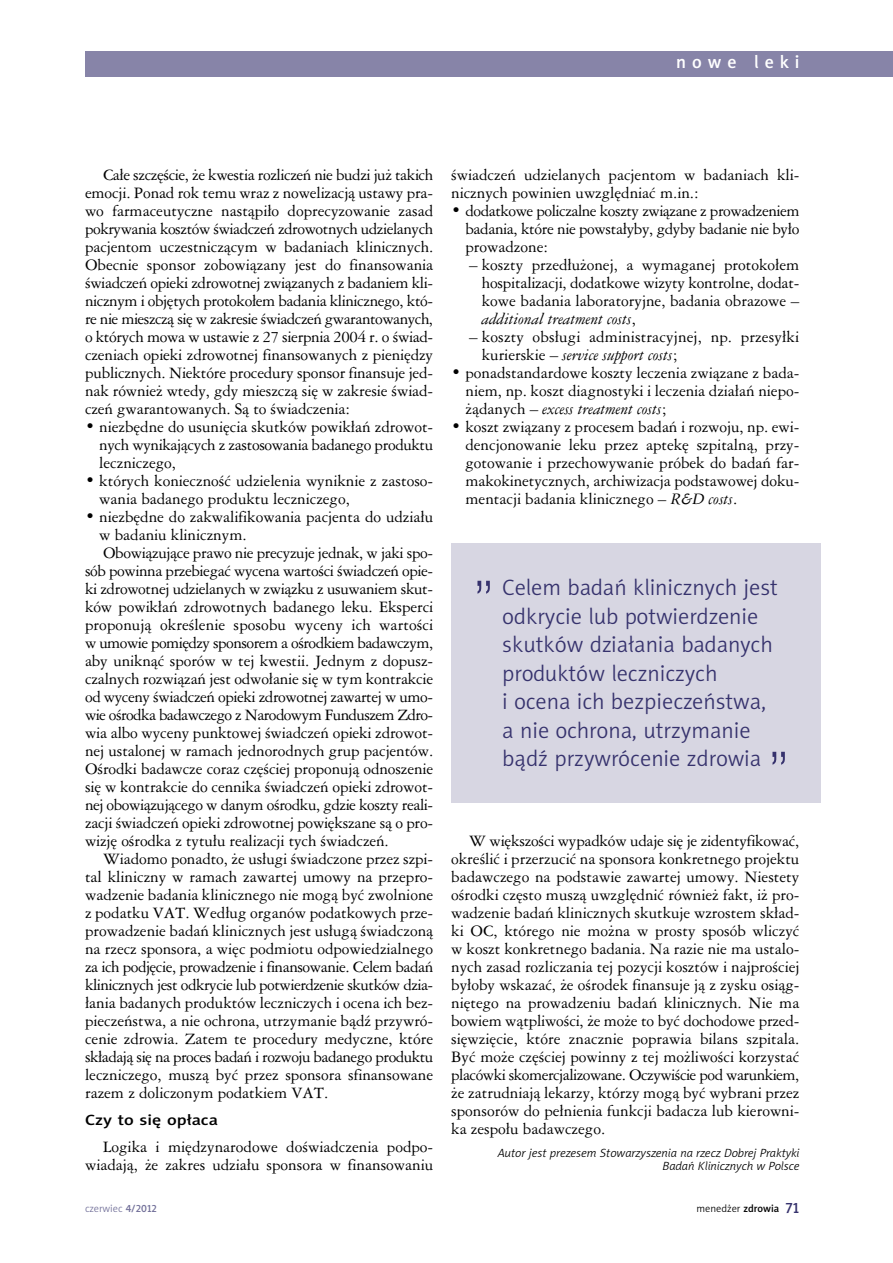
<style>
.page{position:relative;width:893px;height:1263px;background:#fff}
.page>*{position:absolute;margin:0;border:0;box-sizing:border-box;transform-origin:0 0}
.t1{font:52.5px "Swis 721 Lt PL";color:#36326d}
.t2{font:22.5px/28.5px "Naomi Sans EFNPS Light";color:#36326d}
.t3{font:18px "Naomi Sans EFNPS Medium";letter-spacing:.335em;color:#fff}
.t4{font:15px/18px "Ameri Garmnd PL";letter-spacing:-.005em;color:#000;text-align:justify}
.t5{font:15px "Ameri Garmnd PL";letter-spacing:-.025em;color:#000}
.t6{font:15px "Ameri Garmnd PL";letter-spacing:-.03em;color:#000}
.t7{font:15px "Ameri Garmnd PL";letter-spacing:-.035em;color:#000}
.t8{font:15px "Ameri Garmnd PL";letter-spacing:-.04em;color:#000}
.t9{font:15px "Naomi Sans EFNPS Medium";color:#000;scale:1.2 1}
.t10{font:italic 12px/13.5px "Naomi Sans EFNPS Light";color:#000;text-align:right}
.t11{font:10.5px "Naomi Sans EFNPS Light";color:#000}
.t12{font:10.5px "Naomi Sans EFNPS Light";color:#727099}
.s1{font-style:italic}
.s2{font-family:"Naomi Sans EFNPS Medium"}
.s3{font-family:"Naomi Sans EFNPS Medium";font-size:15px;color:#36326d}
</style>
<div class="page">
<div style="left:85px;top:51px;width:808px;height:26px;background:#8784a8"></div>
<div style="left:451px;top:543px;width:370px;height:260px;background:#d7d6e2"></div>
<p class="t3" style="left:676px;top:55px;width:125px">nowe leki</p>
<p class="t4" style="left:85px;top:166px;width:350px;text-indent:18px">Całe szczęście, że kwestia rozliczeń nie budzi już takich emocji. Ponad rok temu wraz z nowelizacją ustawy pra&shy;wo farmaceutyczne nastąpiło doprecyzowanie zasad pokrywania kosztów świadczeń zdrowotnych udzielanych pacjentom uczestniczącym w badaniach klinicznych.<br>Obecnie sponsor zobowiązany jest do finansowania świadczeń opieki zdrowotnej związanych z badaniem kli&shy;nicznym i objętych protokołem badania klinicznego, któ&shy;re nie mieszczą się w zakresie świadczeń gwarantowanych, o których mowa w ustawie z 27 sierpnia 2004 r. o świad&shy;czeniach opieki zdrowotnej finansowanych z pieniędzy publicznych. Niektóre procedury sponsor finansuje jed&shy;nak również wtedy, gdy mieszczą się w zakresie świad&shy;czeń gwarantowanych. Są to świadczenia:</p>
<p class="t4" style="left:99px;top:418px;width:335px;text-indent:-14px">• niezbędne do usunięcia skutków powikłań zdrowot&shy;nych wynikających z zastosowania badanego produktu leczniczego,</p>
<p class="t4" style="left:99px;top:472px;width:335px;text-indent:-14px">• których konieczność udzielenia wyniknie z zastoso&shy;wania badanego produktu leczniczego,</p>
<p class="t4" style="left:85px;top:508px;width:350px">• niezbędne do zakwalifikowania pacjenta do udziału</p>
<p class="t4" style="left:99px;top:526px;width:149px">w badaniu klinicznym.</p>
<p class="t5" style="left:103px;top:544px;width:332px">Obowiązujące prawo nie precyzuje jednak, w jaki spo-</p>
<p class="t5" style="left:85px;top:562px;width:350px">sób powinna przebiegać wycena wartości świadczeń opie-</p>
<p class="t5" style="left:85px;top:580px;width:350px">ki zdrowotnej udzielanych w związku z usuwaniem skut-</p>
<p class="t4" style="left:85px;top:598px;width:350px">ków powikłań zdrowotnych badanego leku. Eksperci</p>
<p class="t4" style="left:85px;top:616px;width:350px">proponują określenie sposobu wyceny ich wartości</p>
<p class="t7" style="left:85px;top:634px;width:350px">w umowie pomiędzy sponsorem a ośrodkiem badawczym,</p>
<p class="t4" style="left:85px;top:652px;width:350px">aby uniknąć sporów w tej kwestii. Jednym z dopusz-</p>
<p class="t4" style="left:85px;top:670px;width:350px">czalnych rozwiązań jest odwołanie się w tym kontrakcie</p>
<p class="t5" style="left:85px;top:688px;width:350px">od wyceny świadczeń opieki zdrowotnej zawartej w umo-</p>
<p class="t8" style="left:85px;top:706px;width:350px">wie ośrodka badawczego z Narodowym Funduszem Zdro-</p>
<p class="t4" style="left:85px;top:724px;width:350px">wia albo wyceny punktowej świadczeń opieki zdrowot-</p>
<p class="t4" style="left:85px;top:742px;width:350px">nej ustalonej w ramach jednorodnych grup pacjentów.</p>
<p class="t4" style="left:85px;top:760px;width:350px">Ośrodki badawcze coraz częściej proponują odnoszenie</p>
<p class="t4" style="left:85px;top:778px;width:350px">się w kontrakcie do cennika świadczeń opieki zdrowot-</p>
<p class="t5" style="left:85px;top:796px;width:350px">nej obowiązującego w danym ośrodku, gdzie koszty reali-</p>
<p class="t4" style="left:85px;top:814px;width:350px">zacji świadczeń opieki zdrowotnej powiększane są o pro-</p>
<p class="t4" style="left:85px;top:832px;width:305px">wizję ośrodka z tytułu realizacji tych świadczeń.</p>
<p class="t4" style="left:103px;top:850px;width:332px">Wiadomo ponadto, że usługi świadczone przez szpi-</p>
<p class="t4" style="left:85px;top:868px;width:350px">tal kliniczny w ramach zawartej umowy na przepro-</p>
<p class="t4" style="left:85px;top:886px;width:350px">wadzenie badania klinicznego nie mogą być zwolnione</p>
<p class="t4" style="left:85px;top:904px;width:350px">z podatku VAT. Według organów podatkowych prze-</p>
<p class="t4" style="left:85px;top:922px;width:350px">prowadzenie badań klinicznych jest usługą świadczoną</p>
<p class="t4" style="left:85px;top:940px;width:350px">na rzecz sponsora, a więc podmiotu odpowiedzialnego</p>
<p class="t6" style="left:85px;top:958px;width:350px">za ich podjęcie, prowadzenie i finansowanie. Celem badań</p>
<p class="t6" style="left:85px;top:976px;width:350px">klinicznych jest odkrycie lub potwierdzenie skutków dzia-</p>
<p class="t4" style="left:85px;top:994px;width:350px">łania badanych produktów leczniczych i ocena ich bez-</p>
<p class="t4" style="left:85px;top:1012px;width:350px">pieczeństwa, a nie ochrona, utrzymanie bądź przywró-</p>
<p class="t4" style="left:85px;top:1030px;width:350px">cenie zdrowia. Zatem te procedury medyczne, które</p>
<p class="t7" style="left:85px;top:1048px;width:350px">składają się na proces badań i rozwoju badanego produktu</p>
<p class="t4" style="left:85px;top:1066px;width:350px">leczniczego, muszą być przez sponsora sfinansowane</p>
<p class="t4" style="left:85px;top:1084px;width:245px">razem z doliczonym podatkiem VAT.</p>
<p class="t9" style="left:85px;top:1114px;width:112px">Czy to się opłaca</p>
<p class="t4" style="left:85px;top:1138px;width:350px;text-align:right">Logika i międzynarodowe doświadczenia podpo&shy;wiadają, że zakres udziału sponsora w finansowaniu</p>
<p class="t4" style="left:451px;top:166px;width:350px">świadczeń udzielanych pacjentom w badaniach kli&shy;nicznych powinien uwzględniać m.in.:</p>
<p class="t4" style="left:465px;top:202px;width:335px;text-indent:-14px">• dodatkowe policzalne koszty związane z prowadzeniem badania, które nie powstałyby, gdyby badanie nie było prowadzone:</p>
<p class="t4" style="left:482px;top:256px;width:319px;text-indent:-13px">– koszty przedłużonej, a wymaganej protokołem hospitalizacji, dodatkowe wizyty kontrolne, dodat&shy;kowe badania laboratoryjne, badania obrazowe – <span class="s1">additional treatment costs</span>,</p>
<p class="t4" style="left:482px;top:328px;width:319px;text-indent:-13px">– koszty obsługi administracyjnej, np. przesyłki kurierskie – <span class="s1">service support costs</span>;</p>
<p class="t4" style="left:465px;top:364px;width:335px;text-indent:-14px">• ponadstandardowe koszty leczenia związane z bada&shy;niem, np. koszt diagnostyki i leczenia działań niepo&shy;żądanych – <span class="s1">excess treatment costs</span>;</p>
<p class="t4" style="left:465px;top:418px;width:335px;text-indent:-14px">• koszt związany z procesem badań i rozwoju, np. ewi&shy;dencjonowanie leku przez aptekę szpitalną, przy&shy;gotowanie i przechowywanie próbek do badań far&shy;makokinetycznych, archiwizacja podstawowej doku&shy;mentacji badania klinicznego – <span class="s1">R&amp;D costs</span>.</p>
<h1 class="t1" style="left:472px;top:573px;width:24px">”</h1>
<h2 class="t2" style="left:502px;top:575px;width:277px">Celem badań klinicznych jest odkrycie lub potwierdzenie skutków działania badanych produktów leczniczych<br>i ocena ich bezpieczeństwa, a nie ochrona, utrzymanie bądź przywrócenie zdrowia</h2>
<h1 class="t1" style="left:767px;top:744px;width:24px">”</h1>
<p class="t4" style="left:451px;top:832px;width:350px;text-indent:18px">W większości wypadków udaje się je zidentyfikować, określić i przerzucić na sponsora konkretnego projektu badawczego na podstawie zawartej umowy. Niestety ośrodki często muszą uwzględnić również fakt, iż pro&shy;wadzenie badań klinicznych skutkuje wzrostem skład&shy;ki OC, którego nie można w prosty sposób wliczyć w koszt konkretnego badania. Na razie nie ma ustalo&shy;nych zasad rozliczania tej pozycji kosztów i najprościej byłoby wskazać, że ośrodek finansuje ją z zysku osiąg&shy;niętego na prowadzeniu badań klinicznych. Nie ma bowiem wątpliwości, że może to być dochodowe przed&shy;sięwzięcie, które znacznie poprawia bilans szpitala.<br>Być może częściej powinny z tej możliwości korzystać placówki skomercjalizowane. Oczywiście pod warunkiem, że zatrudniają lekarzy, którzy mogą być wybrani przez sponsorów do pełnienia funkcji badacza lub kierowni&shy;ka zespołu badawczego.</p>
<p class="t10" style="left:498px;top:1147px;width:303px">Autor jest prezesem Stowarzyszenia na rzecz Dobrej Praktyki<br>Badań Klinicznych w Polsce</p>
<p class="t12" style="left:85px;top:1204px;width:73px">czerwiec <span class="s2">4/2012</span></p>
<p class="t11" style="left:696px;top:1204px;width:104px">menedżer <span class="s2">zdrowia</span> <span class="s3">71</span></p>
</div>
